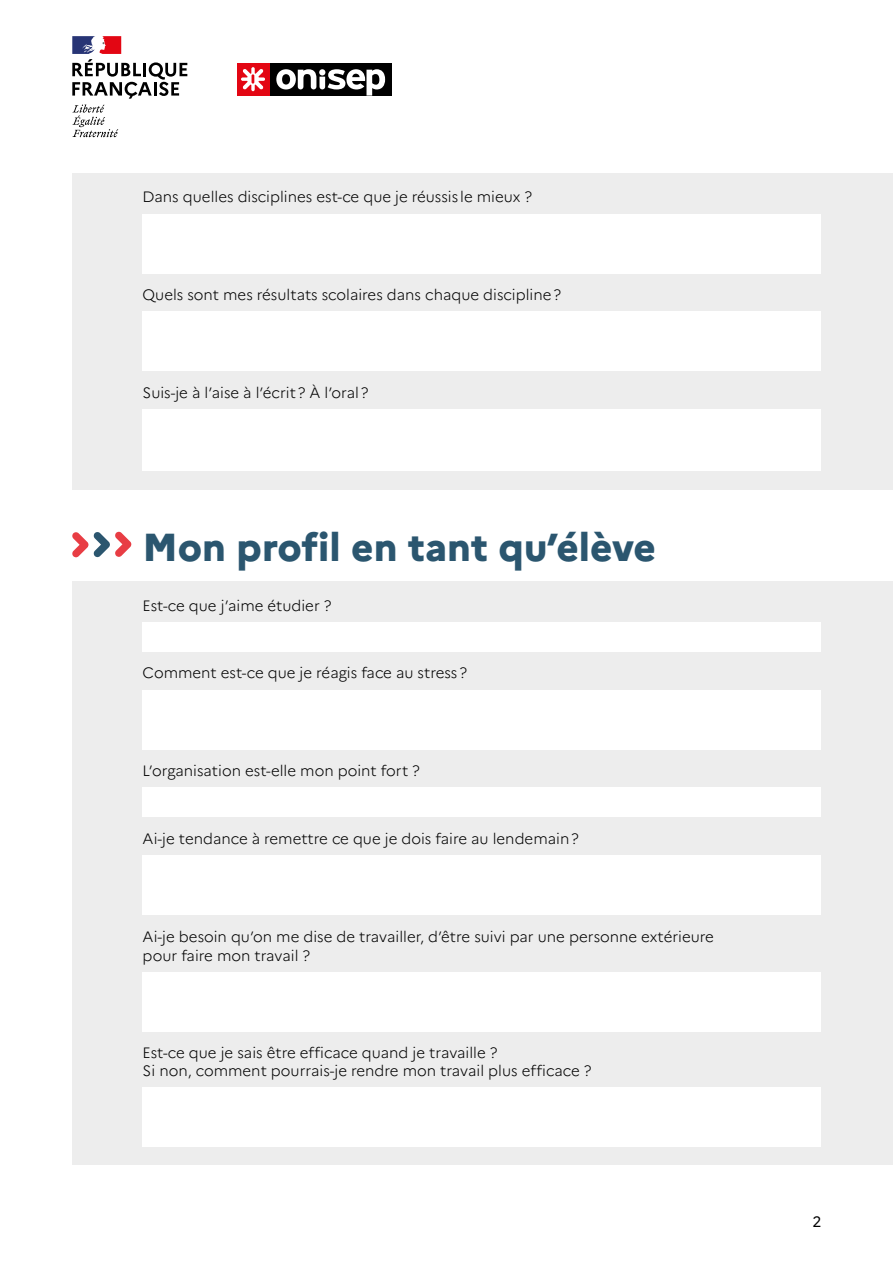
<style>
.page{position:relative;width:893px;height:1263px;background:#fff}
.page>*{position:absolute;margin:0;border:0;box-sizing:border-box;transform-origin:0 0}
.t1{font:800 39px "Marianne";color:#2b566f}
.t2{font:300 15px/18.8px "Marianne";color:#000}
.t3{font:15px "Marianne";color:#000}
</style>
<div class="page">
<svg style="left:72px;top:36px;width:115px;height:101px"></svg>
<div style="left:269px;top:63px;width:123px;height:33px;background:#000"></div>
<svg style="left:276px;top:69px;width:109px;height:27px"></svg>
<div style="left:237px;top:63px;width:32px;height:33px;background:#e30613"></div>
<svg style="left:241px;top:67px;width:24px;height:24px"></svg>
<div style="left:72px;top:173px;width:821px;height:317px;background:#ededed"></div>
<div style="left:72px;top:581px;width:821px;height:583px;background:#ededed"></div>
<div style="left:143px;top:214px;width:678px;height:59px;background:#fff"></div>
<div style="left:143px;top:311px;width:678px;height:60px;background:#fff"></div>
<div style="left:143px;top:409px;width:678px;height:62px;background:#fff"></div>
<div style="left:143px;top:622px;width:678px;height:30px;background:#fff"></div>
<div style="left:143px;top:690px;width:678px;height:59px;background:#fff"></div>
<div style="left:143px;top:787px;width:678px;height:30px;background:#fff"></div>
<div style="left:143px;top:855px;width:678px;height:60px;background:#fff"></div>
<div style="left:143px;top:972px;width:678px;height:60px;background:#fff"></div>
<div style="left:143px;top:1087px;width:678px;height:59px;background:#fff"></div>
<svg style="left:72px;top:531px;width:59px;height:26px"></svg>
<p class="t2" style="left:143px;top:188px;width:391px">Dans quelles disciplines est-ce que je réussis le mieux ?</p>
<p class="t2" style="left:143px;top:285px;width:420px">Quels sont mes résultats scolaires dans chaque discipline?</p>
<p class="t2" style="left:143px;top:383px;width:227px">Suis-je à l’aise à l’écrit? À l’oral?</p>
<h1 class="t1" style="left:143px;top:524px;width:515px">Mon profil en tant qu’élève</h1>
<p class="t2" style="left:143px;top:596px;width:190px">Est-ce que j’aime étudier ?</p>
<p class="t2" style="left:143px;top:664px;width:326px">Comment est-ce que je réagis face au stress?</p>
<p class="t2" style="left:143px;top:761px;width:279px">L’organisation est-elle mon point fort ?</p>
<p class="t2" style="left:143px;top:829px;width:438px">Ai-je tendance à remettre ce que je dois faire au lendemain?</p>
<p class="t2" style="left:143px;top:927px;width:573px">Ai-je besoin qu’on me dise de travailler, d’être suivi par une personne extérieure pour faire mon travail ?</p>
<p class="t2" style="left:143px;top:1044px;width:450px;line-height:18px">Est-ce que je sais être efficace quand je travaille ?<br>Si non, comment pourrais-je rendre mon travail plus efficace ?</p>
<p class="t3" style="left:812px;top:1213px;width:10px">2</p>
</div>
